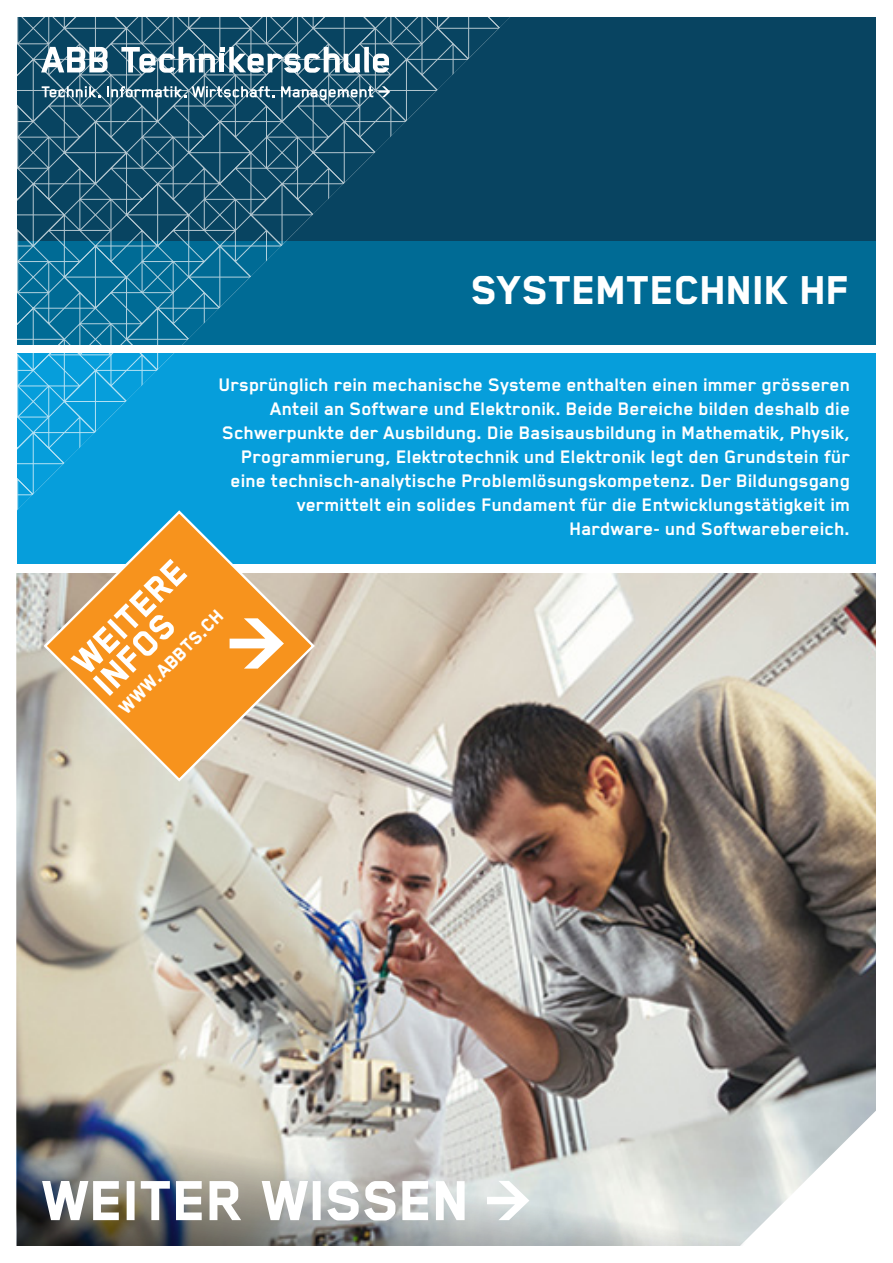
<style>
.page{position:relative;width:893px;height:1263px;background:#fff}
.page>*{position:absolute;margin:0;border:0;box-sizing:border-box;transform-origin:0 0}
.t1{font:800 83.4px "Blender Pro";color:#fff}
.TITEL___Titel{font:800 46.5px "Blender Pro";color:#fff}
.t2{font:800 40.5px "Blender Pro";color:#fff}
.TITEL___Leadtext___Rechtsbündig{font:700 21px "Blender Pro";color:#fff}
.t3{font:800 21px "Blender Pro";color:#fff}
</style>
<div class="page">
<div style="left:17px;top:353px;width:859px;height:210px;background:#069edb"></div>
<div style="left:17px;top:240px;width:859px;height:104px;background:#006b95"></div>
<div style="left:17px;top:17px;width:859px;height:223px;background:#084461"></div>
<svg style="left:17px;top:17px;width:510px;height:494px"></svg>
<svg style="left:42px;top:509px;width:275px;height:64px"></svg>
<img style="left:17px;top:573px;width:859px;height:673px">
<svg style="left:42px;top:1181px;width:487px;height:39px"></svg>
<p class="TITEL___Titel" style="left:472px;top:265px;width:380px">SYSTEMTECHNIK HF</p>
<p class="TITEL___Leadtext___Rechtsbündig" style="left:219px;top:374px;width:633px">Ursprünglich rein mechanische Systeme enthalten einen immer grösseren</p>
<p class="TITEL___Leadtext___Rechtsbündig" style="left:270px;top:398px;width:581px">Anteil an Software und Elektronik. Beide Bereiche bilden deshalb die</p>
<p class="TITEL___Leadtext___Rechtsbündig" style="left:222px;top:422px;width:630px">Schwerpunkte der Ausbildung. Die Basisausbildung in Mathematik, Physik,</p>
<p class="TITEL___Leadtext___Rechtsbündig" style="left:242px;top:446px;width:610px">Programmierung, Elektrotechnik und Elektronik legt den Grundstein für</p>
<p class="TITEL___Leadtext___Rechtsbündig" style="left:231px;top:470px;width:621px">eine technisch-analytische Problemlösungskompetenz. Der Bildungsgang</p>
<p class="TITEL___Leadtext___Rechtsbündig" style="left:297px;top:494px;width:555px">vermittelt ein solides Fundament für die Entwicklungstätigkeit im</p>
<p class="TITEL___Leadtext___Rechtsbündig" style="left:570px;top:518px;width:282px">Hardware- und Softwarebereich.</p>
<p class="t2" style="left:64px;top:652px;width:146px;rotate:-45deg">WEITERE</p>
<p class="t3" style="left:114px;top:703px;width:140px;rotate:-45deg">WWW.ABBTS.CH</p>
<p class="t1" style="left:227px;top:599px;width:62px">&gt;</p>
<p class="t2" style="left:85px;top:673px;width:100px;rotate:-45deg">INFOS</p>
</div>
